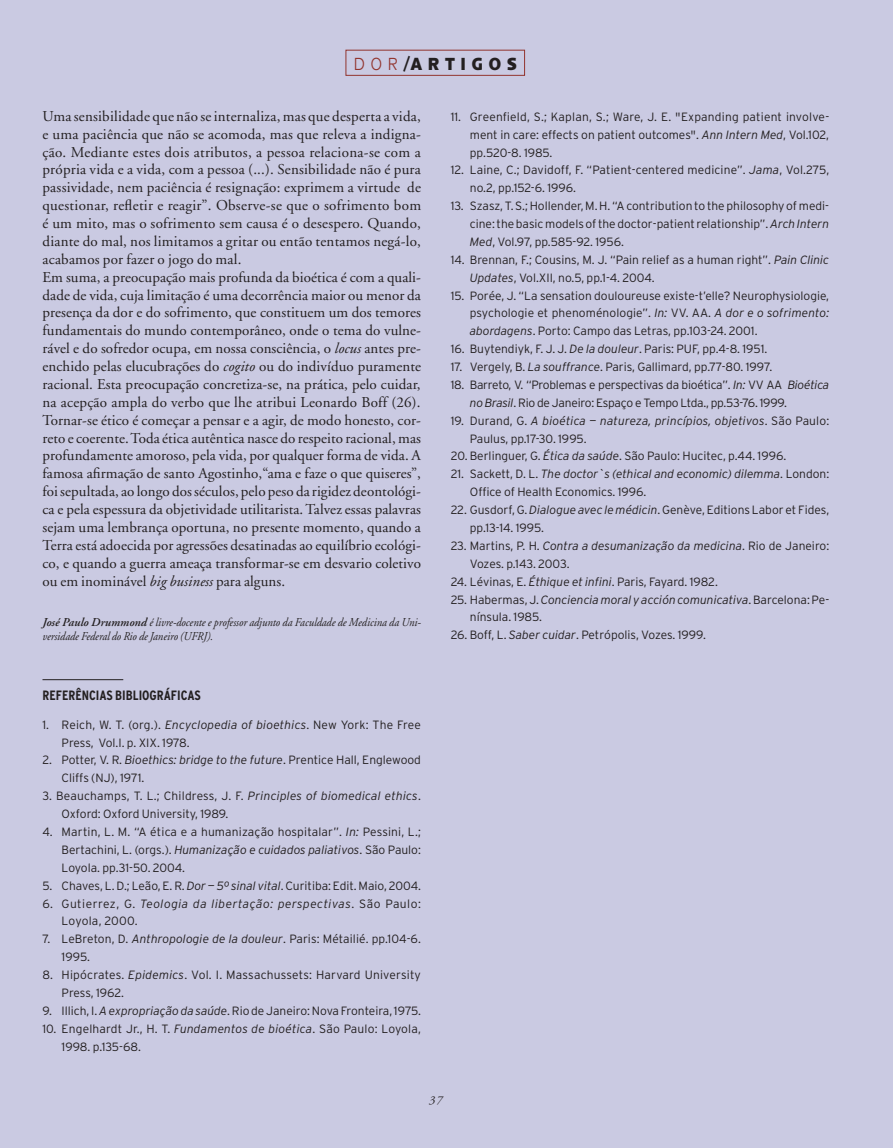
<style>
.page{position:relative;width:893px;height:1148px;background:#cacae2}
.page>*{position:absolute;margin:0;border:0;box-sizing:border-box;transform-origin:0 0}
.t1{font:700 18px "Anisette Petite";letter-spacing:.415em;color:#231f20;scale:.9 1}
.t2{font:15px/17.9px "Adobe Garamond";letter-spacing:.005em;color:#231f20}
.t3{font:700 condensed 13.5px "Interstate";color:#231f20}
.t4{font:300 12px/17.9px "Interstate";color:#231f20}
.t5{font:300 12px/17.9px "Interstate";letter-spacing:-.02em;color:#231f20}
.t6{font:italic 12px/13.5px "Adobe Garamond";color:#231f20;scale:.9 1}
.t7{font:italic 12px "Adobe Garamond";color:#231f20}
.s1{font-weight:300;color:#92342e}
.s2{font-style:italic}
.s3{font-weight:600}
</style>
<div class="page">
<div style="left:345px;top:50px;width:180px;height:26px;border:1px solid #92342e"></div>
<hr style="left:42px;top:679px;width:81px;height:1px;background:#231f20">
<h1 class="t1" style="left:354px;top:53px;width:183px"><span class="s1">DOR</span>/ARTIGOS</h1>
<p class="t2" style="left:42px;top:107px;width:380px">Uma sensibilidade que não se internaliza, mas que desperta a vida, e uma paciência que não se acomoda, mas que releva a indigna‑ ção. Mediante estes dois atributos, a pessoa relaciona‑se com a própria vida e a vida, com a pessoa (...). Sensibilidade não é pura passividade, nem paciência é resignação: exprimem a virtude de questionar, refletir e reagir”. Observe‑se que o sofrimento bom é um mito, mas o sofrimento sem causa é o desespero. Quando, diante do mal, nos limitamos a gritar ou então tentamos negá‑lo, acabamos por fazer o jogo do mal.<br>Em suma, a preocupação mais profunda da bioética é com a quali‑ dade de vida, cuja limitação é uma decorrência maior ou menor da presença da dor e do sofrimento, que constituem um dos temores fundamentais do mundo contemporâneo, onde o tema do vulne‑ rável e do sofredor ocupa, em nossa consciência, o <span class="s2">locus</span> antes pre‑ enchido pelas elucubrações do <span class="s2">cogito</span> ou do indivíduo puramente racional. Esta preocupação concretiza‑se, na prática, pelo cuidar, na acepção ampla do verbo que lhe atribui Leonardo Boff (26).<br>Tornar‑se ético é começar a pensar e a agir, de modo honesto, cor‑ reto e coerente. Toda ética autêntica nasce do respeito racional, mas profundamente amoroso, pela vida, por qualquer forma de vida. A famosa afirmação de santo Agostinho,“ama e faze o que quiseres”, foi sepultada, ao longo dos séculos, pelo peso da rigidez deontológi‑ ca e pela espessura da objetividade utilitarista. Talvez essas palavras sejam uma lembrança oportuna, no presente momento, quando a Terra está adoecida por agressões desatinadas ao equilíbrio ecológi‑ co, e quando a guerra ameaça transformar‑se em desvario coletivo ou em inominável <span class="s2">big business</span> para alguns.</p>
<p class="t6" style="left:42px;top:616px;width:422px"><span class="s3">José Paulo Drummond</span> é livre‑docente e professor adjunto da Faculdade de Medicina da Uni‑ versidade Federal do Rio de Janeiro (UFRJ).</p>
<p class="t4" style="left:470px;top:108px;width:361px;text-align:justify;text-indent:-19px">11. Greenfield, S.; Kaplan, S.; Ware, J. E. "Expanding patient involve&shy;ment in care: effects on patient outcomes". <span class="s2">Ann Intern Med</span>, Vol.102, pp.520‑8. 1985.</p>
<p class="t4" style="left:470px;top:161px;width:361px;text-indent:-19px">12. Laine, C.; Davidoff, F. “Patient‑centered medicine”. <span class="s2">Jama</span>, Vol.275, no.2, pp.152‑6. 1996.</p>
<p class="t4" style="left:470px;top:197px;width:361px;text-align:justify;text-indent:-19px">13. Szasz, T. S.; Hollender, M. H. “A contribution to the philosophy of medi&shy;cine: the basic models of the doctor‑patient relationship”. <span class="s2">Arch Intern Med</span>, Vol.97, pp.585‑92. 1956.</p>
<p class="t4" style="left:470px;top:251px;width:361px;text-indent:-19px">14. Brennan, F.; Cousins, M. J. “Pain relief as a human right”. <span class="s2">Pain Clinic<br>Updates</span>, Vol.XII, no.5, pp.1‑4. 2004.</p>
<p class="t4" style="left:470px;top:286px;width:361px;text-align:justify;text-indent:-19px">15. Porée, J. “La sensation douloureuse existe‑t’elle? Neurophysiologie, psychologie et phenoménologie”. <span class="s2">In:</span> VV. AA. <span class="s2">A dor e o sofrimento: abordagens</span>. Porto: Campo das Letras, pp.103‑24. 2001.</p>
<p class="t4" style="left:451px;top:340px;width:318px">16. Buytendiyk, F. J. J. <span class="s2">De la douleur</span>. Paris: PUF, pp.4‑8. 1951.</p>
<p class="t4" style="left:451px;top:358px;width:323px">17. Vergely, B. <span class="s2">La souffrance</span>. Paris, Gallimard, pp.77‑80. 1997.</p>
<p class="t5" style="left:470px;top:376px;width:361px;text-indent:-19px">18. Barreto, V. “Problemas e perspectivas da bioética”. <span class="s2">In:</span> VV AA <span class="s2">Bioética no Brasil</span>. Rio de Janeiro: Espaço e Tempo Ltda., pp.53‑76. 1999.</p>
<p class="t4" style="left:470px;top:411px;width:361px;text-indent:-19px">19. Durand, G. <span class="s2">A bioética — natureza, princípios, objetivos</span>. São Paulo:<br>Paulus, pp.17‑30. 1995.</p>
<p class="t4" style="left:451px;top:447px;width:337px">20. Berlinguer, G. <span class="s2">Ética da saúde</span>. São Paulo: Hucitec, p.44. 1996.</p>
<p class="t4" style="left:470px;top:465px;width:361px;text-indent:-19px">21. Sackett, D. L. <span class="s2">The doctor`s (ethical and economic) dilemma</span>. London:<br>Office of Health Economics. 1996.</p>
<p class="t4" style="left:470px;top:501px;width:361px;text-indent:-19px">22. Gusdorf, G. <span class="s2">Dialogue avec le médicin</span>. Genève, Editions Labor et Fides, pp.13‑14. 1995.</p>
<p class="t4" style="left:470px;top:537px;width:361px;text-indent:-19px">23. Martins, P. H. <span class="s2">Contra a desumanização da medicina</span>. Rio de Janeiro:<br>Vozes. p.143. 2003.</p>
<p class="t4" style="left:451px;top:572px;width:269px">24. Lévinas, E. <span class="s2">Éthique et infini</span>. Paris, Fayard. 1982.</p>
<p class="t4" style="left:470px;top:590px;width:361px;text-indent:-19px">25. Habermas, J. <span class="s2">Conciencia moral y acción comunicativa</span>. Barcelona: Pe&shy;nínsula. 1985.</p>
<p class="t4" style="left:451px;top:626px;width:257px">26. Boff, L. <span class="s2">Saber cuidar</span>. Petrópolis, Vozes. 1999.</p>
<p class="t3" style="left:42px;top:688px;width:160px">REFERÊNCIAS BIBLIOGRÁFICAS</p>
<p class="t4" style="left:62px;top:715px;width:361px;text-indent:-19px">1. Reich, W. T. (org.). <span class="s2">Encyclopedia of bioethics</span>. New York: The Free<br>Press, Vol.I. p. XIX. 1978.</p>
<p class="t4" style="left:62px;top:751px;width:361px;text-indent:-19px">2. Potter, V. R. <span class="s2">Bioethics: bridge to the future</span>. Prentice Hall, Englewood<br>Cliffs (NJ), 1971.</p>
<p class="t4" style="left:62px;top:787px;width:361px;text-indent:-19px">3. Beauchamps, T. L.; Childress, J. F. <span class="s2">Principles of biomedical ethics</span>.<br>Oxford: Oxford University, 1989.</p>
<p class="t4" style="left:62px;top:823px;width:361px;text-align:justify;text-indent:-19px">4. Martin, L. M. “A ética e a humanização hospitalar”. <span class="s2">In:</span> Pessini, L.; Bertachini, L. (orgs.). <span class="s2">Humanização e cuidados paliativos</span>. São Paulo:<br>Loyola. pp.31‑50. 2004.</p>
<p class="t4" style="left:42px;top:876px;width:380px">5. Chaves, L. D.; Leão, E. R. <span class="s2">Dor — 5º sinal vital</span>. Curitiba: Edit. Maio, 2004.</p>
<p class="t4" style="left:62px;top:894px;width:361px;text-indent:-19px">6. Gutierrez, G. <span class="s2">Teologia da libertação: perspectivas</span>. São Paulo:<br>Loyola, 2000.</p>
<p class="t4" style="left:62px;top:930px;width:361px;text-indent:-19px">7. LeBreton, D. <span class="s2">Anthropologie de la douleur</span>. Paris: Métailié. pp.104‑6.<br>1995.</p>
<p class="t4" style="left:62px;top:966px;width:361px;text-indent:-19px">8. Hipócrates. <span class="s2">Epidemics</span>. Vol. I. Massachussets: Harvard University<br>Press, 1962.</p>
<p class="t4" style="left:42px;top:1002px;width:380px">9. Illich, I. <span class="s2">A expropriação da saúde</span>. Rio de Janeiro: Nova Fronteira, 1975.</p>
<p class="t4" style="left:62px;top:1019px;width:361px;text-indent:-19px">10. Engelhardt Jr., H. T. <span class="s2">Fundamentos de bioética</span>. São Paulo: Loyola,<br>1998. p.135‑68.</p>
<p class="t7" style="left:429px;top:1094px;width:15px">37</p>
</div>
